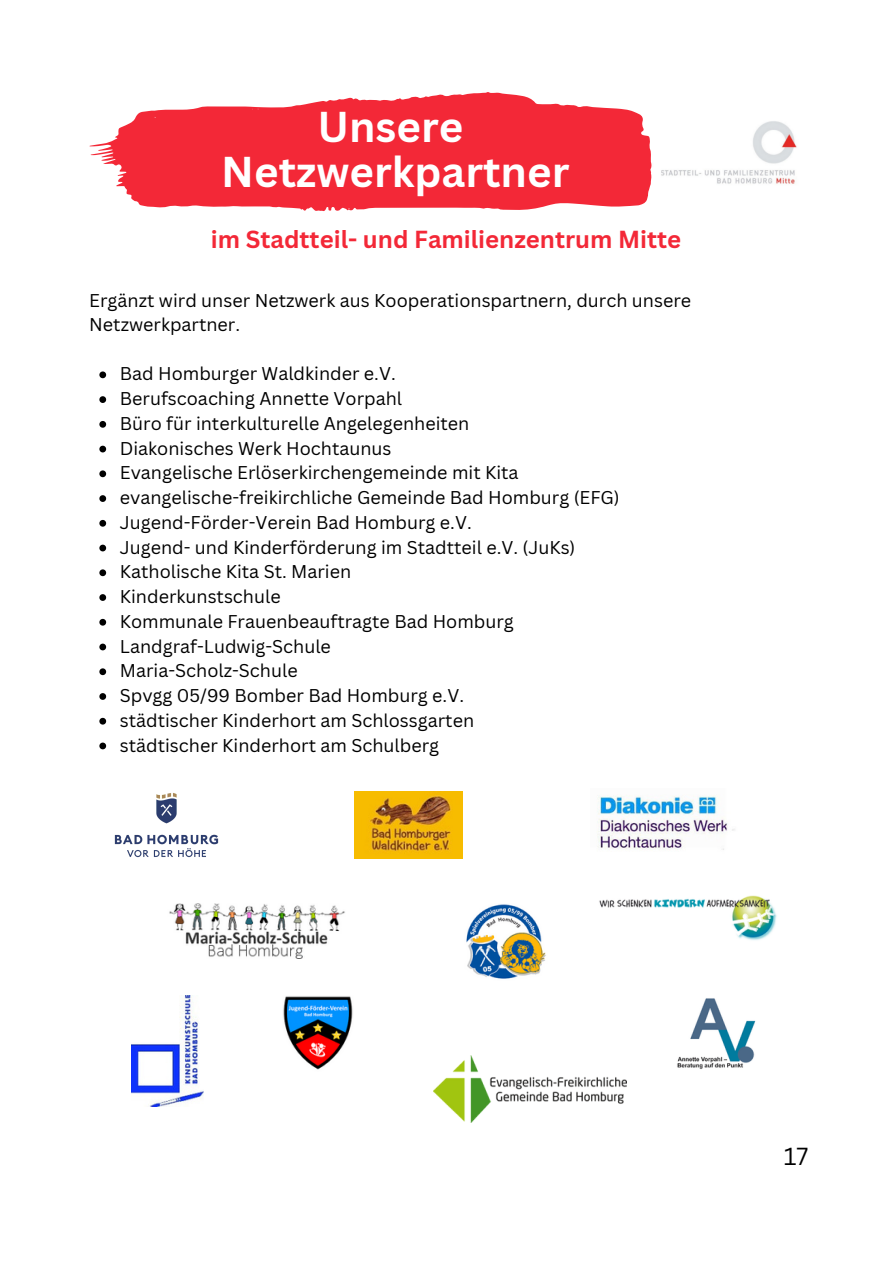
<style>
.page{position:relative;width:893px;height:1264px;background:#fff}
.page>*{position:absolute;margin:0;border:0;box-sizing:border-box;transform-origin:0 0}
.t1{font:700 42px "Canva Sans";color:#fff}
.t2{font:700 24px "Canva Sans";color:#f32837}
.t3{font:24px "Canva Sans";color:#000}
.t4{font:18px/24px "Canva Sans";color:#000}
</style>
<div class="page">
<svg style="left:89px;top:92px;width:563px;height:119px;fill:#f32837"></svg>
<img style="left:661px;top:121px;width:136px;height:63px">
<img style="left:114px;top:793px;width:105px;height:65px">
<img style="left:354px;top:791px;width:108px;height:68px">
<img style="left:466px;top:904px;width:80px;height:75px">
<img style="left:169px;top:903px;width:176px;height:55px">
<img style="left:131px;top:995px;width:72px;height:111px">
<img style="left:283px;top:996px;width:70px;height:74px">
<svg style="left:99px;top:371px;width:7px;height:7px"></svg>
<svg style="left:99px;top:396px;width:7px;height:7px"></svg>
<svg style="left:99px;top:421px;width:7px;height:7px"></svg>
<svg style="left:99px;top:445px;width:7px;height:7px"></svg>
<svg style="left:99px;top:470px;width:7px;height:7px"></svg>
<svg style="left:99px;top:495px;width:7px;height:7px"></svg>
<svg style="left:99px;top:520px;width:7px;height:6px"></svg>
<svg style="left:99px;top:544px;width:7px;height:7px"></svg>
<svg style="left:99px;top:569px;width:7px;height:7px"></svg>
<svg style="left:99px;top:594px;width:7px;height:7px"></svg>
<svg style="left:99px;top:619px;width:7px;height:6px"></svg>
<svg style="left:99px;top:643px;width:7px;height:7px"></svg>
<svg style="left:99px;top:668px;width:7px;height:7px"></svg>
<svg style="left:99px;top:693px;width:7px;height:7px"></svg>
<svg style="left:99px;top:718px;width:7px;height:6px"></svg>
<svg style="left:99px;top:742px;width:7px;height:7px"></svg>
<img style="left:599px;top:895px;width:178px;height:45px">
<img style="left:597px;top:795px;width:138px;height:55px">
<img style="left:677px;top:998px;width:79px;height:71px">
<img style="left:434px;top:1055px;width:192px;height:67px">
<p class="t1" style="left:317px;top:98px;width:147px">Unsere</p>
<p class="t1" style="left:221px;top:142px;width:349px">Netzwerkpartner</p>
<p class="t2" style="left:211px;top:222px;width:472px">im Stadtteil- und Familienzentrum Mitte</p>
<p class="t4" style="left:89px;top:288px;width:603px">Ergänzt wird unser Netzwerk aus Kooperationspartnern, durch unsere<br>Netzwerkpartner.</p>
<p class="t4" style="left:120px;top:361px;width:277px">Bad Homburger Waldkinder e.V.</p>
<p class="t4" style="left:120px;top:386px;width:284px">Berufscoaching Annette Vorpahl</p>
<p class="t4" style="left:120px;top:411px;width:351px">Büro für interkulturelle Angelegenheiten</p>
<p class="t4" style="left:120px;top:435px;width:273px">Diakonisches Werk Hochtaunus</p>
<p class="t4" style="left:120px;top:460px;width:400px">Evangelische Erlöserkirchengemeinde mit Kita</p>
<p class="t4" style="left:120px;top:485px;width:501px">evangelische-freikirchliche Gemeinde Bad Homburg (EFG)</p>
<p class="t4" style="left:120px;top:510px;width:353px">Jugend-Förder-Verein Bad Homburg e.V.</p>
<p class="t4" style="left:120px;top:534px;width:457px">Jugend- und Kinderförderung im Stadtteil e.V. (JuKs)</p>
<p class="t4" style="left:120px;top:559px;width:233px">Katholische Kita St. Marien</p>
<p class="t4" style="left:120px;top:584px;width:162px">Kinderkunstschule</p>
<p class="t4" style="left:120px;top:609px;width:395px">Kommunale Frauenbeauftragte Bad Homburg</p>
<p class="t4" style="left:120px;top:633px;width:213px">Landgraf-Ludwig-Schule</p>
<p class="t4" style="left:120px;top:658px;width:179px">Maria-Scholz-Schule</p>
<p class="t4" style="left:120px;top:683px;width:346px">Spvgg 05/99 Bomber Bad Homburg e.V.</p>
<p class="t4" style="left:120px;top:708px;width:356px">städtischer Kinderhort am Schlossgarten</p>
<p class="t4" style="left:120px;top:732px;width:321px">städtischer Kinderhort am Schulberg</p>
<p class="t3" style="left:783px;top:1139px;width:26px">17</p>
</div>
